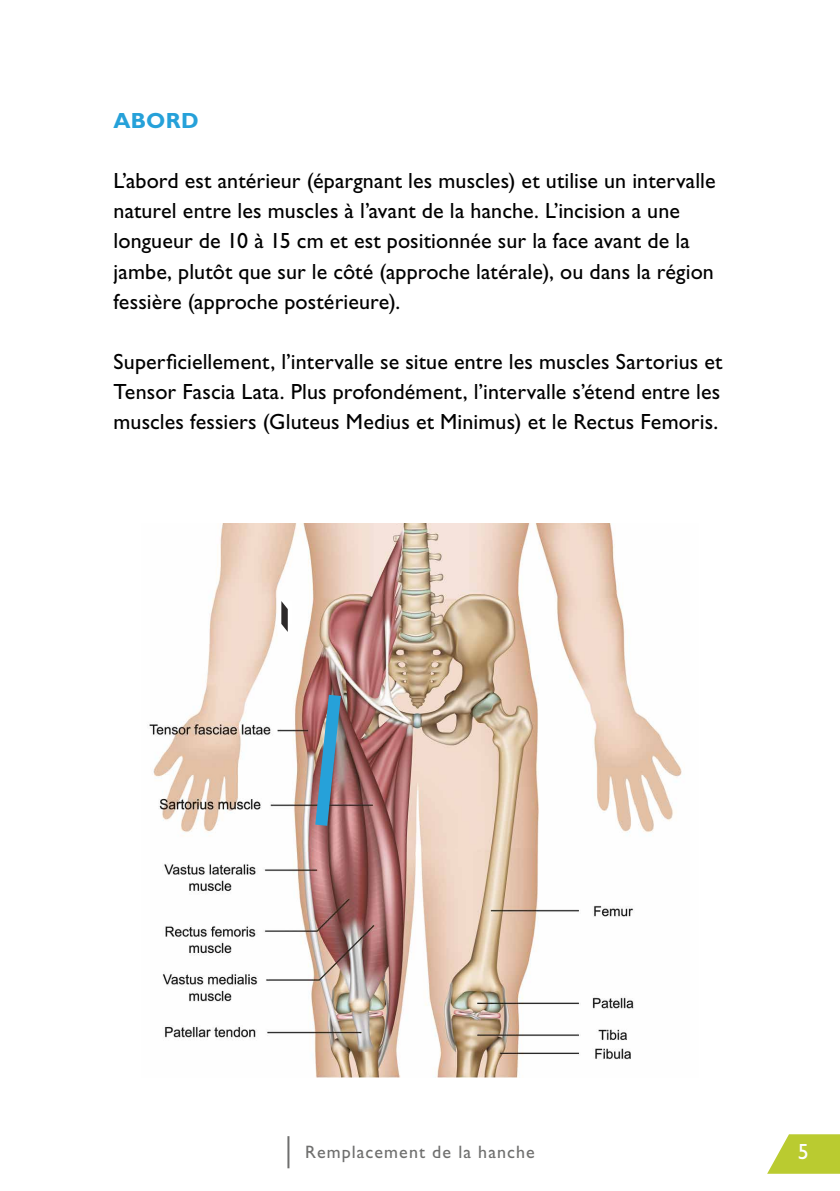
<style>
.page{position:relative;width:840px;height:1191px;background:#fff}
.page>*{position:absolute;margin:0;border:0;box-sizing:border-box;transform-origin:0 0}
.t1{font:22px/30px "Gill Sans Std";letter-spacing:.005em;color:#000}
.t2{font:700 22px "Gill Sans Std";letter-spacing:.01em;color:#26a1d9}
.t3{font:22px "Gill Sans Std";color:#fff}
.t4{font:18px "Gill Sans Std";letter-spacing:.06em;color:#6f6f6e}
</style>
<div class="page">
<hr style="left:287px;top:1136px;width:2px;height:32px;background:#6f6f6e">
<svg style="left:767px;top:1134px;width:72px;height:39px"></svg>
<img style="left:149px;top:523px;width:533px;height:554px">
<svg style="left:287px;top:601px;width:5px;height:23px"></svg>
<svg style="left:281px;top:601px;width:6px;height:31px"></svg>
<img style="left:308px;top:682px;width:40px;height:156px">
<p class="t2" style="left:113px;top:108px;width:87px">ABORD</p>
<p class="t1" style="left:113px;top:166px;width:603px">L’abord est antérieur (épargnant les muscles) et utilise un intervalle naturel entre les muscles à l’avant de la hanche. L’incision a une longueur de 10 à 15 cm et est positionnée sur la face avant de la jambe, plutôt que sur le côté (approche latérale), ou dans la région fessière (approche postérieure).</p>
<p class="t1" style="left:113px;top:346px;width:610px;text-align:justify">Superficiellement, l’intervalle se situe entre les muscles Sartorius et Tensor Fascia Lata. Plus profondément, l’intervalle s’étend entre les muscles fessiers (Gluteus Medius et Minimus) et le Rectus Femoris.</p>
<p class="t4" style="left:305px;top:1141px;width:231px">Remplacement de la hanche</p>
<p class="t3" style="left:797px;top:1138px;width:12px">5</p>
</div>
